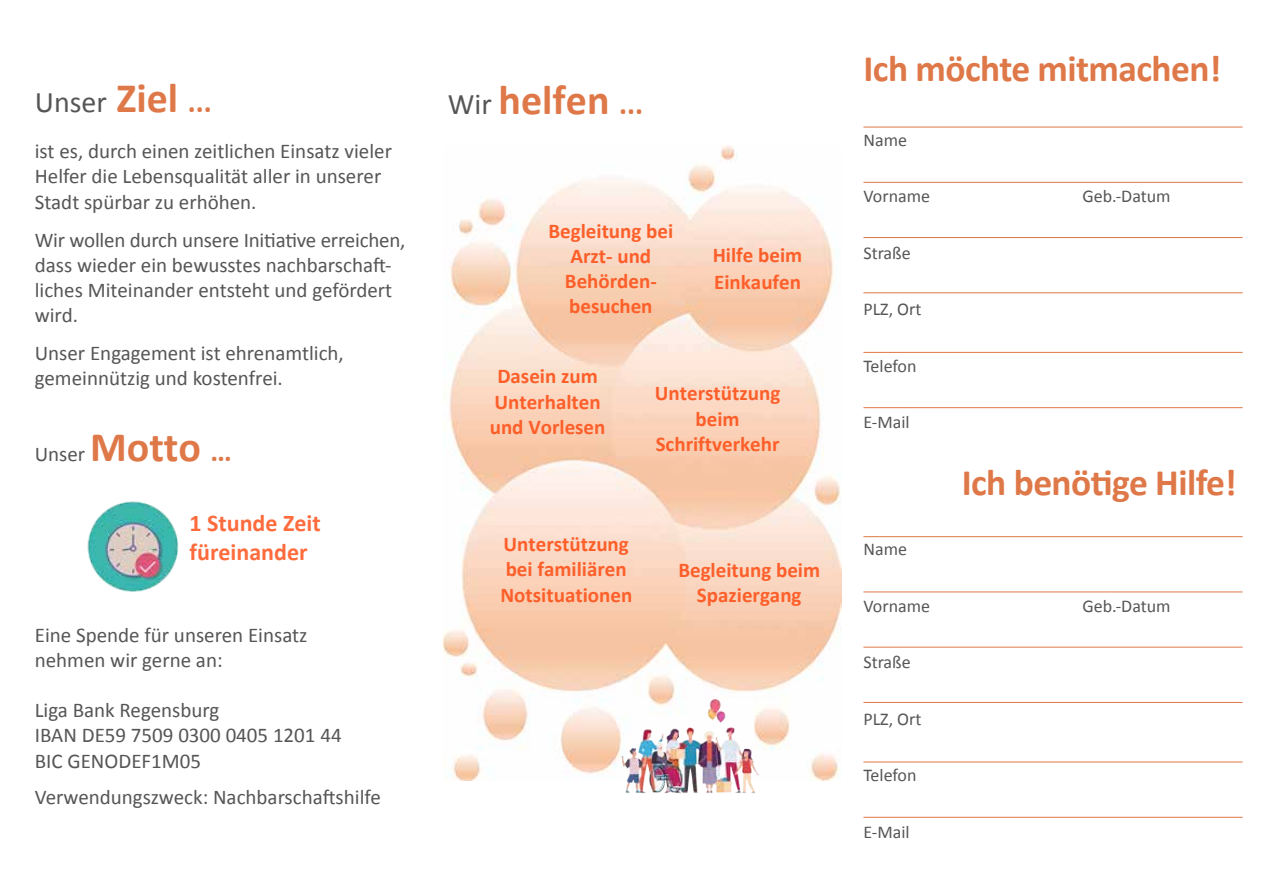
<style>
.page{position:relative;width:1263px;height:893px;background:#fff}
.page>*{position:absolute;margin:0;border:0;box-sizing:border-box;transform-origin:0 0}
.t1{font:700 42px "Calibri";color:#df7848}
.t2{font:700 37.5px "Calibri";letter-spacing:-.015em;color:#df7848}
.t3{font:30px "Calibri";color:#565656}
.t4{font:700 24px/28.8px "Calibri";color:#fe6b3c}
.t5{font:21px/25.2px "Calibri";color:#565656}
.t6{font:700 21px/25.2px "Calibri";color:#fd5f2a;text-align:center}
.t7{font:18px "Calibri";color:#565656}
.s1{font-weight:700;font-size:42px;color:#df7848}
.s2{font-weight:700;color:#df7848}
.s3{font-weight:700;font-size:30px;color:#df7848}
.s4{font-weight:400;font-size:30px;color:#565656}
.s5{font-size:30px}
</style>
<div class="page">
<img style="left:443px;top:145px;width:398px;height:635px">
<img style="left:87px;top:501px;width:92px;height:91px">
<hr style="left:863px;top:127px;width:379px;height:1px;background:#df7848">
<hr style="left:863px;top:352px;width:379px;height:1px;background:#df7848">
<hr style="left:863px;top:237px;width:379px;height:1px;background:#df7848">
<hr style="left:863px;top:182px;width:379px;height:1px;background:#df7848">
<hr style="left:863px;top:407px;width:379px;height:1px;background:#df7848">
<hr style="left:863px;top:292px;width:379px;height:1px;background:#df7848">
<hr style="left:863px;top:536px;width:379px;height:1px;background:#df7848">
<hr style="left:863px;top:762px;width:379px;height:1px;background:#df7848">
<hr style="left:863px;top:647px;width:379px;height:1px;background:#df7848">
<hr style="left:863px;top:592px;width:379px;height:1px;background:#df7848">
<hr style="left:863px;top:817px;width:379px;height:1px;background:#df7848">
<hr style="left:863px;top:702px;width:379px;height:1px;background:#df7848">
<img style="left:610px;top:689px;width:161px;height:104px">
<h3 class="t3" style="left:35px;top:83px;width:179px">Unser <span class="s1">Ziel</span> <span class="s2">...</span></h3>
<p class="t5" style="left:35px;top:139px;width:359px">ist es, durch einen zeitlichen Einsatz vieler<br>Helfer die Lebensqualität aller in unserer<br>Stadt spürbar zu erhöhen.</p>
<p class="t5" style="left:35px;top:227px;width:372px">Wir wollen durch unsere Initiative erreichen, dass wieder ein bewusstes nachbarschaft&shy;liches Miteinander entsteht und gefördert wird.</p>
<p class="t5" style="left:35px;top:341px;width:311px">Unser Engagement ist ehrenamtlich, gemeinnützig und kostenfrei.</p>
<p class="t5" style="left:35px;top:441px;width:199px">Unser <span class="s1">Motto</span> <span class="s3">…</span></p>
<p class="t4" style="left:190px;top:509px;width:133px">1 Stunde Zeit füreinander</p>
<p class="t5" style="left:35px;top:622px;width:274px">Eine Spende für unseren Einsatz nehmen wir gerne an:</p>
<p class="t5" style="left:35px;top:698px;width:308px">Liga Bank Regensburg<br>IBAN DE59 7509 0300 0405 1201 44<br>BIC GENODEF1M05</p>
<p class="t5" style="left:35px;top:784px;width:348px">Verwendungszweck: Nachbarschaftshilfe</p>
<h1 class="t1" style="left:448px;top:73px;width:197px"><span class="s4">Wir</span> helfen <span class="s5">...</span></h1>
<p class="t6" style="left:548px;top:218px;width:126px">Begleitung bei<br>Arzt- und<br>Behörden&shy;besuchen</p>
<p class="t6" style="left:713px;top:242px;width:91px;line-height:26.7px;text-align:left">Hilfe beim<br>Einkaufen</p>
<p class="t6" style="left:490px;top:364px;width:117px">Dasein zum<br>Unterhalten und Vorlesen</p>
<p class="t6" style="left:655px;top:381px;width:127px">Unterstützung beim<br>Schriftverkehr</p>
<p class="t6" style="left:500px;top:531px;width:133px;text-align:left">Unterstützung bei familiären<br>Notsituationen</p>
<p class="t6" style="left:678px;top:557px;width:143px">Begleitung beim<br>Spaziergang</p>
<h2 class="t2" style="left:863px;top:45px;width:359px">Ich möchte mitmachen!</h2>
<p class="t7" style="left:863px;top:128px;width:45px">Name</p>
<p class="t7" style="left:863px;top:185px;width:68px">Vorname</p>
<p class="t7" style="left:1082px;top:185px;width:90px">Geb.-Datum</p>
<p class="t7" style="left:863px;top:241px;width:49px">Straße</p>
<p class="t7" style="left:863px;top:298px;width:60px">PLZ, Ort</p>
<p class="t7" style="left:863px;top:354px;width:55px">Telefon</p>
<p class="t7" style="left:863px;top:411px;width:48px">E-Mail</p>
<p class="t7" style="left:863px;top:538px;width:45px">Name</p>
<h2 class="t2" style="left:962px;top:458px;width:277px">Ich benötige Hilfe!</h2>
<p class="t7" style="left:863px;top:595px;width:68px">Vorname</p>
<p class="t7" style="left:1082px;top:595px;width:90px">Geb.-Datum</p>
<p class="t7" style="left:863px;top:651px;width:49px">Straße</p>
<p class="t7" style="left:863px;top:708px;width:60px">PLZ, Ort</p>
<p class="t7" style="left:863px;top:764px;width:55px">Telefon</p>
<p class="t7" style="left:863px;top:821px;width:48px">E-Mail</p>
</div>
